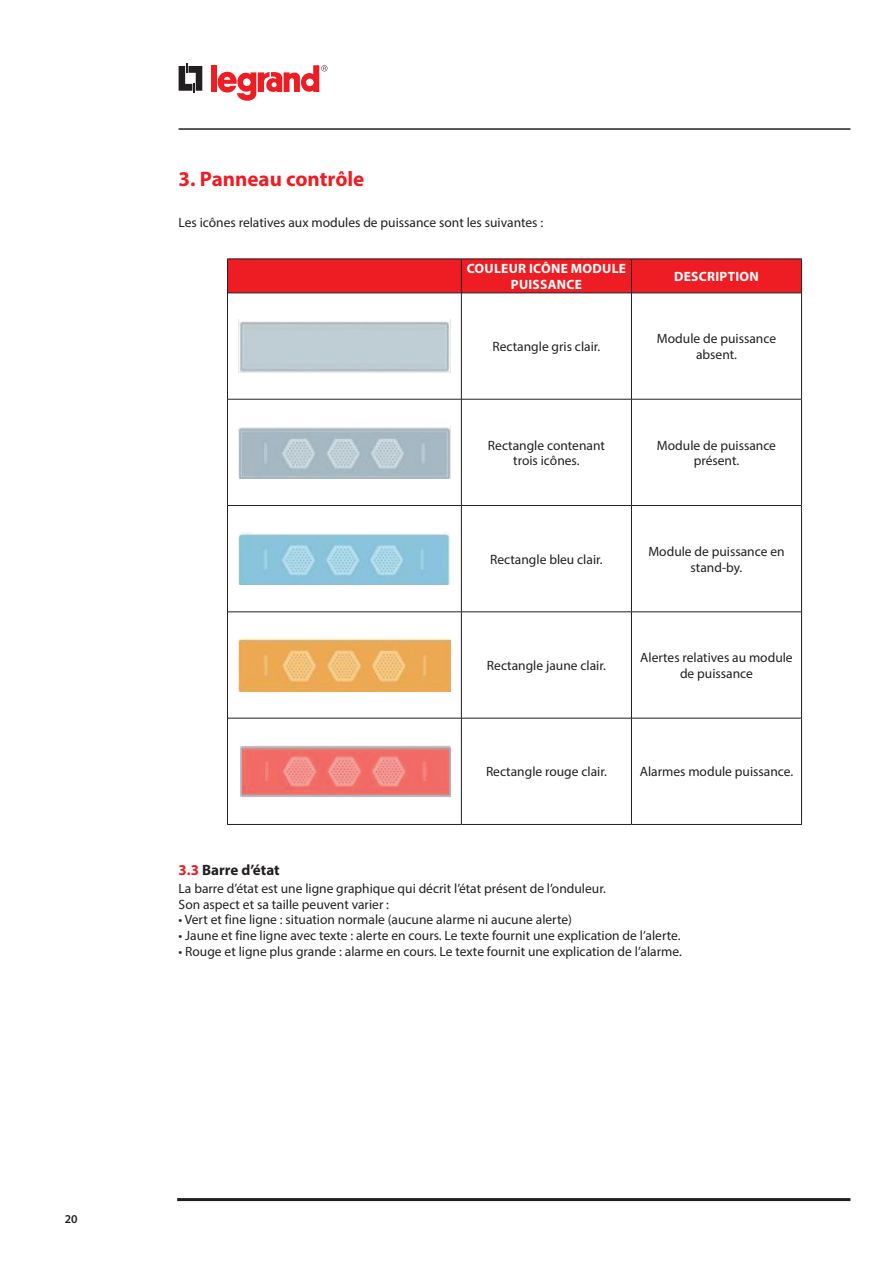
<style>
.page{position:relative;width:893px;height:1263px;background:#fff}
.page>*{position:absolute;margin:0;border:0;box-sizing:border-box;transform-origin:0 0}
.t1{font:700 21px "Myriad Pro";color:#ee1d23}
.t2{font:700 15px "Myriad Pro";color:#231f20}
.t3{font:13.5px/15.8px "Myriad Pro";color:#231f20;text-align:center}
.t4{font:700 13.5px/15.8px "Myriad Pro";letter-spacing:.02em;color:#fff;text-align:center}
.t5{font:600 12px "Myriad Pro";color:#231f20}
.s1{color:#ee1d23}
</style>
<div class="page">
<hr style="left:179px;top:128px;width:671px;height:2px;background:#231f20">
<hr style="left:177px;top:1198px;width:673px;height:3px;background:#231f20">
<svg style="left:179px;top:64px;width:23px;height:29px"></svg>
<div style="left:211px;top:65px;width:6px;height:27px;background:#ee1d23"></div>
<svg style="left:218px;top:65px;width:109px;height:36px"></svg>
<div style="left:228px;top:259px;width:573px;height:34px;background:#ee1d23"></div>
<hr style="left:461px;top:259px;width:1px;height:34px;background:#231f20">
<hr style="left:631px;top:259px;width:1px;height:34px;background:#231f20">
<hr style="left:228px;top:293px;width:233px;height:1px;background:#231f20">
<hr style="left:461px;top:293px;width:170px;height:1px;background:#231f20">
<hr style="left:461px;top:293px;width:1px;height:106px;background:#231f20">
<hr style="left:631px;top:293px;width:170px;height:1px;background:#231f20">
<hr style="left:631px;top:293px;width:1px;height:106px;background:#231f20">
<hr style="left:461px;top:399px;width:1px;height:106px;background:#231f20">
<hr style="left:631px;top:399px;width:1px;height:106px;background:#231f20">
<hr style="left:461px;top:506px;width:1px;height:106px;background:#231f20">
<hr style="left:631px;top:506px;width:1px;height:106px;background:#231f20">
<hr style="left:461px;top:612px;width:1px;height:106px;background:#231f20">
<hr style="left:631px;top:612px;width:1px;height:106px;background:#231f20">
<hr style="left:461px;top:718px;width:1px;height:106px;background:#231f20">
<hr style="left:631px;top:718px;width:1px;height:106px;background:#231f20">
<hr style="left:228px;top:399px;width:233px;height:1px;background:#231f20">
<hr style="left:461px;top:399px;width:170px;height:1px;background:#231f20">
<hr style="left:631px;top:399px;width:170px;height:1px;background:#231f20">
<hr style="left:228px;top:505px;width:233px;height:1px;background:#231f20">
<hr style="left:461px;top:505px;width:170px;height:1px;background:#231f20">
<hr style="left:631px;top:505px;width:170px;height:1px;background:#231f20">
<hr style="left:228px;top:612px;width:233px;height:1px;background:#231f20">
<hr style="left:461px;top:612px;width:170px;height:1px;background:#231f20">
<hr style="left:631px;top:612px;width:170px;height:1px;background:#231f20">
<hr style="left:228px;top:718px;width:233px;height:1px;background:#231f20">
<hr style="left:461px;top:718px;width:170px;height:1px;background:#231f20">
<hr style="left:631px;top:718px;width:170px;height:1px;background:#231f20">
<hr style="left:227px;top:258px;width:234px;height:1px;background:#231f20">
<hr style="left:227px;top:259px;width:1px;height:34px;background:#231f20">
<hr style="left:461px;top:258px;width:170px;height:1px;background:#231f20">
<hr style="left:631px;top:258px;width:171px;height:1px;background:#231f20">
<hr style="left:801px;top:259px;width:1px;height:34px;background:#231f20">
<hr style="left:227px;top:293px;width:1px;height:106px;background:#231f20">
<hr style="left:801px;top:293px;width:1px;height:106px;background:#231f20">
<hr style="left:227px;top:399px;width:1px;height:106px;background:#231f20">
<hr style="left:801px;top:399px;width:1px;height:106px;background:#231f20">
<hr style="left:227px;top:505px;width:1px;height:107px;background:#231f20">
<hr style="left:801px;top:505px;width:1px;height:107px;background:#231f20">
<hr style="left:227px;top:612px;width:1px;height:106px;background:#231f20">
<hr style="left:801px;top:612px;width:1px;height:106px;background:#231f20">
<hr style="left:227px;top:718px;width:1px;height:106px;background:#231f20">
<hr style="left:801px;top:718px;width:1px;height:106px;background:#231f20">
<hr style="left:227px;top:824px;width:234px;height:1px;background:#231f20">
<hr style="left:461px;top:824px;width:170px;height:1px;background:#231f20">
<hr style="left:631px;top:824px;width:171px;height:1px;background:#231f20">
<img style="left:238px;top:320px;width:213px;height:52px">
<img style="left:238px;top:426px;width:213px;height:53px">
<img style="left:238px;top:532px;width:212px;height:53px">
<img style="left:238px;top:639px;width:213px;height:52px">
<img style="left:240px;top:745px;width:211px;height:52px">
<h1 class="t1" style="left:179px;top:165px;width:187px">3. Panneau contrôle</h1>
<p class="t3" style="left:179px;top:214px;width:366px">Les icônes relatives aux modules de puissance sont les suivantes :</p>
<p class="t4" style="left:467px;top:260px;width:161px">COULEUR ICÔNE MODULE<br>PUISSANCE</p>
<p class="t4" style="left:674px;top:268px;width:86px">DESCRIPTION</p>
<p class="t3" style="left:492px;top:338px;width:109px">Rectangle gris clair.</p>
<p class="t3" style="left:657px;top:331px;width:121px">Module de puissance absent.</p>
<p class="t3" style="left:488px;top:437px;width:119px">Rectangle contenant trois icônes.</p>
<p class="t3" style="left:657px;top:437px;width:121px">Module de puissance présent.</p>
<p class="t3" style="left:490px;top:551px;width:114px">Rectangle bleu clair.</p>
<p class="t3" style="left:648px;top:543px;width:138px">Module de puissance en stand-by.</p>
<p class="t3" style="left:487px;top:657px;width:120px">Rectangle jaune clair.</p>
<p class="t3" style="left:640px;top:649px;width:154px;line-height:16.2px">Alertes relatives au module de puissance</p>
<p class="t3" style="left:486px;top:764px;width:122px">Rectangle rouge clair.</p>
<p class="t3" style="left:640px;top:764px;width:155px">Alarmes module puissance.</p>
<p class="t2" style="left:179px;top:860px;width:103px"><span class="s1">3.3</span> Barre d’état</p>
<p class="t3" style="left:179px;top:880px;width:429px;text-align:left">La barre d’état est une ligne graphique qui décrit l’état présent de l’onduleur.<br>Son aspect et sa taille peuvent varier :</p>
<p class="t3" style="left:179px;top:912px;width:395px">• Vert et fine ligne : situation normale (aucune alarme ni aucune alerte)</p>
<p class="t3" style="left:179px;top:928px;width:503px">• Jaune et fine ligne avec texte : alerte en cours. Le texte fournit une explication de l’alerte.</p>
<p class="t3" style="left:179px;top:943px;width:505px">• Rouge et ligne plus grande : alarme en cours. Le texte fournit une explication de l’alarme.</p>
<p class="t5" style="left:65px;top:1211px;width:14px">20</p>
</div>
